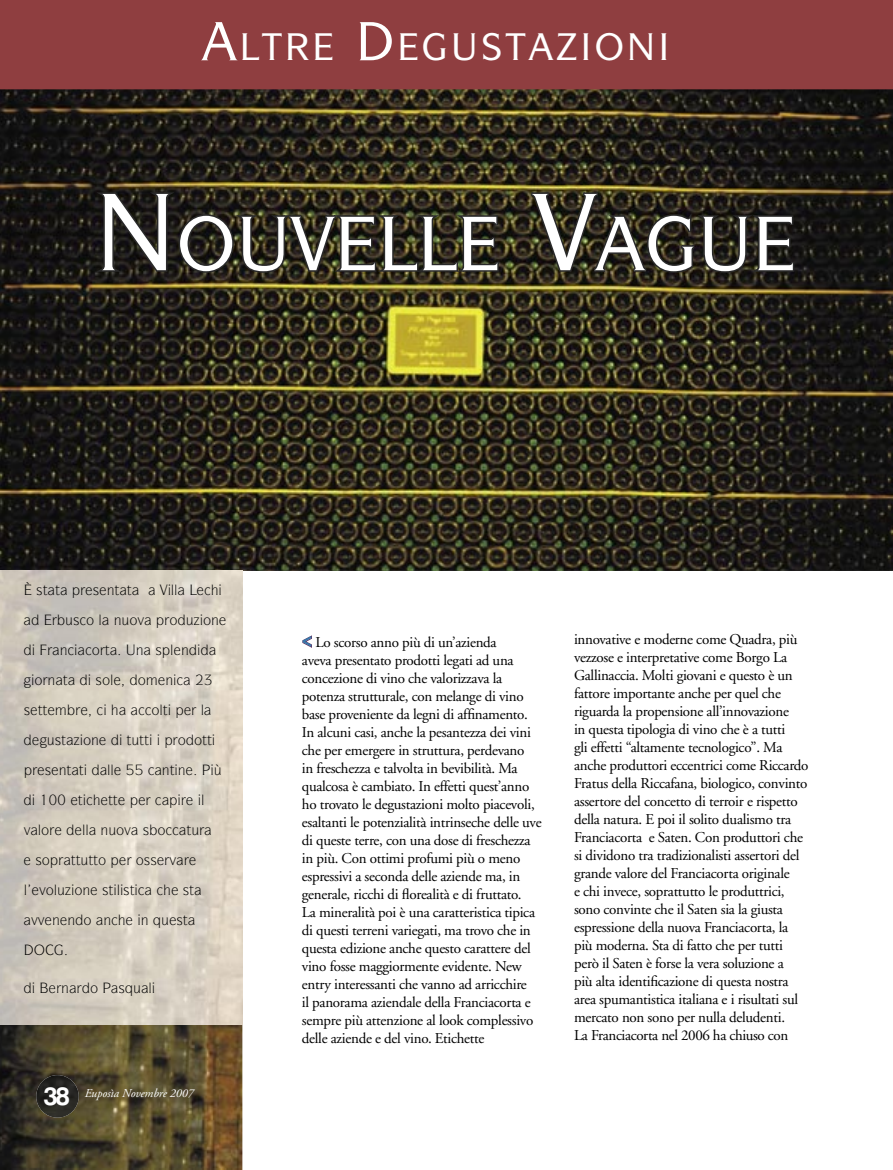
<style>
.page{position:relative;width:893px;height:1170px;background:#fff}
.page>*{position:absolute;margin:0;border:0;box-sizing:border-box;transform-origin:0 0}
.t1{font:700 25.5px "Swiss 721 BT";color:#fff}
.t2{font:15px/18px "Adobe Garamond";letter-spacing:-.02em;color:#000}
.t3{font:14.25px "Symbol";color:#000}
.t4{font:italic 12px "Adobe Garamond";color:#fff}
.s1{font-family:"Century Gothic";font-weight:700;font-size:18px;color:#3877a9}
</style>
<div class="page">
<div style="left:0;top:0;width:893px;height:89px;background:#8f3e40"></div>
<svg style="left:302px;top:635px;width:10px;height:13px"></svg>
<img style="left:0;top:572px;width:242px;height:597px">
<img style="left:36px;top:1074px;width:43px;height:43px;border-radius:50%">
<img style="left:0;top:89px;width:893px;height:482px">
<svg style="left:25px;top:582px;width:6px;height:13px"></svg>
<svg style="left:48px;top:587px;width:6px;height:8px"></svg>
<svg style="left:61px;top:587px;width:6px;height:8px"></svg>
<svg style="left:73px;top:587px;width:19px;height:11px"></svg>
<svg style="left:100px;top:587px;width:6px;height:8px"></svg>
<svg style="left:120px;top:587px;width:6px;height:8px"></svg>
<svg style="left:133px;top:587px;width:6px;height:8px"></svg>
<svg style="left:190px;top:584px;width:31px;height:11px"></svg>
<svg style="left:24px;top:614px;width:15px;height:11px"></svg>
<svg style="left:45px;top:614px;width:20px;height:11px"></svg>
<svg style="left:80px;top:617px;width:6px;height:8px"></svg>
<svg style="left:103px;top:617px;width:6px;height:8px"></svg>
<svg style="left:145px;top:617px;width:6px;height:8px"></svg>
<svg style="left:157px;top:617px;width:12px;height:11px"></svg>
<svg style="left:178px;top:614px;width:7px;height:11px"></svg>
<svg style="left:194px;top:614px;width:8px;height:11px"></svg>
<svg style="left:220px;top:617px;width:6px;height:8px"></svg>
<svg style="left:24px;top:644px;width:10px;height:11px"></svg>
<svg style="left:41px;top:644px;width:18px;height:11px"></svg>
<svg style="left:68px;top:644px;width:23px;height:11px"></svg>
<svg style="left:101px;top:647px;width:19px;height:8px"></svg>
<svg style="left:127px;top:644px;width:8px;height:11px"></svg>
<svg style="left:144px;top:647px;width:6px;height:8px"></svg>
<svg style="left:163px;top:647px;width:17px;height:11px"></svg>
<svg style="left:190px;top:644px;width:25px;height:11px"></svg>
<svg style="left:24px;top:674px;width:10px;height:14px"></svg>
<svg style="left:43px;top:677px;width:5px;height:8px"></svg>
<svg style="left:56px;top:677px;width:6px;height:8px"></svg>
<svg style="left:68px;top:677px;width:6px;height:8px"></svg>
<svg style="left:80px;top:674px;width:10px;height:11px"></svg>
<svg style="left:114px;top:677px;width:10px;height:10px"></svg>
<svg style="left:31px;top:707px;width:6px;height:8px"></svg>
<svg style="left:48px;top:704px;width:43px;height:13px"></svg>
<svg style="left:97px;top:704px;width:9px;height:11px"></svg>
<svg style="left:112px;top:704px;width:13px;height:11px"></svg>
<svg style="left:131px;top:707px;width:20px;height:8px"></svg>
<svg style="left:176px;top:707px;width:20px;height:11px"></svg>
<svg style="left:205px;top:707px;width:6px;height:8px"></svg>
<svg style="left:24px;top:734px;width:23px;height:14px"></svg>
<svg style="left:67px;top:734px;width:15px;height:11px"></svg>
<svg style="left:100px;top:734px;width:21px;height:11px"></svg>
<svg style="left:165px;top:737px;width:13px;height:11px"></svg>
<svg style="left:187px;top:734px;width:6px;height:11px"></svg>
<svg style="left:25px;top:767px;width:19px;height:11px"></svg>
<svg style="left:52px;top:767px;width:6px;height:8px"></svg>
<svg style="left:72px;top:767px;width:6px;height:8px"></svg>
<svg style="left:127px;top:764px;width:34px;height:11px"></svg>
<svg style="left:186px;top:767px;width:10px;height:8px"></svg>
<svg style="left:203px;top:764px;width:18px;height:11px"></svg>
<svg style="left:24px;top:794px;width:10px;height:11px"></svg>
<svg style="left:42px;top:794px;width:23px;height:11px"></svg>
<svg style="left:71px;top:797px;width:6px;height:8px"></svg>
<svg style="left:84px;top:794px;width:23px;height:11px"></svg>
<svg style="left:119px;top:797px;width:6px;height:8px"></svg>
<svg style="left:131px;top:794px;width:62px;height:14px"></svg>
<svg style="left:31px;top:827px;width:6px;height:8px"></svg>
<svg style="left:50px;top:827px;width:11px;height:8px"></svg>
<svg style="left:67px;top:824px;width:14px;height:11px"></svg>
<svg style="left:89px;top:827px;width:6px;height:8px"></svg>
<svg style="left:132px;top:827px;width:6px;height:8px"></svg>
<svg style="left:150px;top:824px;width:7px;height:11px"></svg>
<svg style="left:24px;top:857px;width:6px;height:8px"></svg>
<svg style="left:112px;top:857px;width:20px;height:11px"></svg>
<svg style="left:158px;top:857px;width:11px;height:8px"></svg>
<svg style="left:177px;top:857px;width:19px;height:8px"></svg>
<svg style="left:29px;top:884px;width:9px;height:11px"></svg>
<svg style="left:65px;top:884px;width:9px;height:11px"></svg>
<svg style="left:91px;top:887px;width:6px;height:8px"></svg>
<svg style="left:114px;top:884px;width:8px;height:11px"></svg>
<svg style="left:136px;top:884px;width:15px;height:11px"></svg>
<svg style="left:157px;top:884px;width:21px;height:11px"></svg>
<svg style="left:24px;top:917px;width:6px;height:8px"></svg>
<svg style="left:45px;top:917px;width:6px;height:8px"></svg>
<svg style="left:61px;top:917px;width:6px;height:8px"></svg>
<svg style="left:76px;top:914px;width:7px;height:11px"></svg>
<svg style="left:97px;top:917px;width:6px;height:8px"></svg>
<svg style="left:112px;top:914px;width:20px;height:11px"></svg>
<svg style="left:170px;top:917px;width:6px;height:8px"></svg>
<svg style="left:189px;top:917px;width:6px;height:8px"></svg>
<svg style="left:25px;top:944px;width:42px;height:11px"></svg>
<svg style="left:24px;top:982px;width:10px;height:11px"></svg>
<svg style="left:103px;top:982px;width:15px;height:11px"></svg>
<svg style="left:142px;top:982px;width:12px;height:11px"></svg>
<svg style="left:89px;top:190px;width:262px;height:84px"></svg>
<svg style="left:289px;top:213px;width:211px;height:60px"></svg>
<svg style="left:516px;top:190px;width:280px;height:84px"></svg>
<svg style="left:149px;top:584px;width:35px;height:11px"></svg>
<svg style="left:130px;top:674px;width:60px;height:11px"></svg>
<svg style="left:196px;top:674px;width:16px;height:11px"></svg>
<svg style="left:92px;top:764px;width:29px;height:11px"></svg>
<svg style="left:166px;top:825px;width:45px;height:10px"></svg>
<svg style="left:36px;top:857px;width:34px;height:11px"></svg>
<svg style="left:184px;top:885px;width:17px;height:10px"></svg>
<svg style="left:41px;top:982px;width:56px;height:11px"></svg>
<p class="t3" style="left:36px;top:581px;width:25px">▲▼ ▼</p>
<p class="t3" style="left:93px;top:581px;width:41px">▲■▼▼</p>
<p class="t3" style="left:65px;top:611px;width:80px">◆▲ □ ● ■◆□❖</p>
<p class="t3" style="left:169px;top:611px;width:51px">□◆□■</p>
<p class="t3" style="left:60px;top:641px;width:52px">■ □▼</p>
<p class="t3" style="left:136px;top:641px;width:55px">■ ▲●■</p>
<p class="t3" style="left:34px;top:671px;width:35px">□■▼</p>
<p class="t3" style="left:96px;top:671px;width:19px">▲□●</p>
<p class="t3" style="left:24px;top:701px;width:25px">▲ ▼▼</p>
<p class="t3" style="left:152px;top:701px;width:18px">□●▼</p>
<p class="t3" style="left:201px;top:701px;width:5px">●</p>
<p class="t3" style="left:47px;top:731px;width:54px">◆▲▼ □■</p>
<p class="t3" style="left:127px;top:731px;width:24px">▼◆▼▼</p>
<p class="t3" style="left:178px;top:731px;width:36px">□ □▼▼</p>
<p class="t3" style="left:45px;top:761px;width:41px">▲■▼▼</p>
<p class="t3" style="left:162px;top:761px;width:25px">■▼■</p>
<p class="t3" style="left:78px;top:791px;width:42px">▼ ▼▼</p>
<p class="t3" style="left:201px;top:791px;width:5px">●</p>
<p class="t3" style="left:24px;top:821px;width:27px">❖ ●□</p>
<p class="t3" style="left:82px;top:821px;width:85px">●● ■◆□❖ ▲ □</p>
<p class="t3" style="left:71px;top:851px;width:37px">▼▼◆▼▼□</p>
<p class="t3" style="left:136px;top:851px;width:42px">□▲▲ ❖</p>
<p class="t3" style="left:24px;top:881px;width:112px">● ❖□●◆ □■ ▲▼ ● ▲▼</p>
<p class="t3" style="left:31px;top:911px;width:82px">❖❖■■□ ■</p>
<p class="t3" style="left:141px;top:911px;width:49px">■ ❑◆ ▲▼</p>
<p class="t3" style="left:118px;top:979px;width:35px">▲❑◆ ●</p>
<h1 class="t1" style="left:44px;top:1080px;width:28px">38</h1>
<p class="t4" style="left:85px;top:1086px;width:111px">Euposìa Novembre 2007</p>
<p class="t2" style="left:302px;top:633px;width:241px"><span class="s1">&lt;</span> Lo scorso anno più di un’azienda<br>aveva presentato prodotti legati ad una concezione di vino che valorizzava la potenza strutturale, con melange di vino base proveniente da legni di affinamento.<br>In alcuni casi, anche la pesantezza dei vini che per emergere in struttura, perdevano<br>in freschezza e talvolta in bevibilità. Ma qualcosa è cambiato. In effetti quest’anno ho trovato le degustazioni molto piacevoli, esaltanti le potenzialità intrinseche delle uve di queste terre, con una dose di freschezza in più. Con ottimi profumi più o meno espressivi a seconda delle aziende ma, in generale, ricchi di florealità e di fruttato.<br>La mineralità poi è una caratteristica tipica di questi terreni variegati, ma trovo che in questa edizione anche questo carattere del vino fosse maggiormente evidente. New entry interessanti che vanno ad arricchire<br>il panorama aziendale della Franciacorta e sempre più attenzione al look complessivo delle aziende e del vino. Etichette</p>
<p class="t2" style="left:574px;top:630px;width:236px">innovative e moderne come Quadra, più vezzose e interpretative come Borgo La Gallinaccia. Molti giovani e questo è un fattore importante anche per quel che riguarda la propensione all’innovazione<br>in questa tipologia di vino che è a tutti<br>gli effetti “altamente tecnologico”. Ma anche produttori eccentrici come Riccardo Fratus della Riccafana, biologico, convinto assertore del concetto di terroir e rispetto della natura. E poi il solito dualismo tra Franciacorta e Saten. Con produttori che si dividono tra tradizionalisti assertori del grande valore del Franciacorta originale<br>e chi invece, soprattutto le produttrici, sono convinte che il Saten sia la giusta espressione della nuova Franciacorta, la più moderna. Sta di fatto che per tutti però il Saten è forse la vera soluzione a<br>più alta identificazione di questa nostra area spumantistica italiana e i risultati sul mercato non sono per nulla deludenti.<br>La Franciacorta nel 2006 ha chiuso con</p>
</div>
